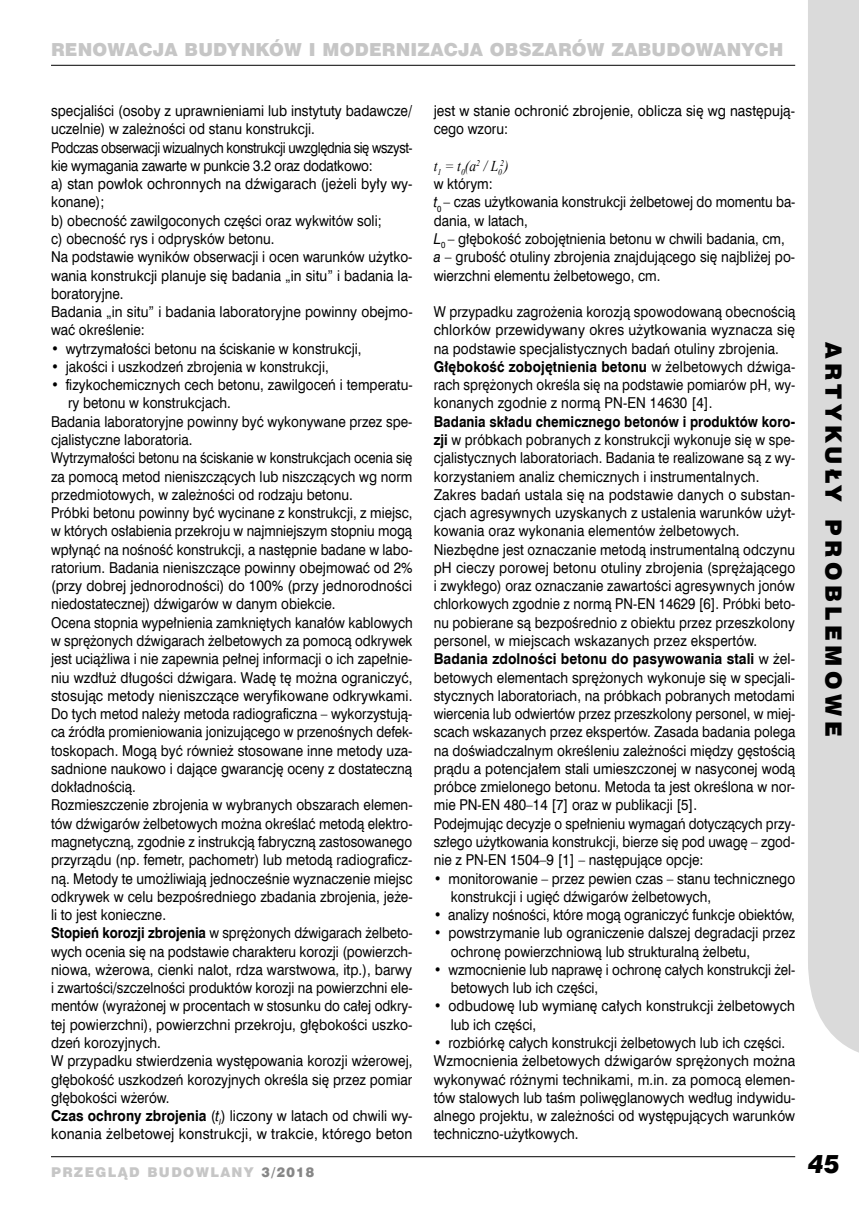
<style>
.page{position:relative;width:859px;height:1212px;background:#fff}
.page>*{position:absolute;margin:0;border:0;box-sizing:border-box;transform-origin:0 0}
.t1{font:italic 25.5px "Swis 721 Blk EU";color:#000;scale:.95 1}
.t2{font:22.5px "Swis 721 Blk EU";letter-spacing:.2em;color:#000}
.t3{font:18px "Swis 721 Blk EU";letter-spacing:.01em;color:#c6c6c6}
.t4{font:15px/18.3px "Swis 721 EU Normal";color:#000;scale:.9 1}
.t5{font:15px/18.3px "Swis 721 EU Normal";color:#000;scale:.91 1}
.t6{font:15px/18.3px "Swis 721 EU Normal";color:#000;text-align:justify;scale:.89 1}
.t7{font:15px/18.3px "Swis 721 EU Normal";color:#000;scale:.92 1}
.t8{font:15px/18.3px "Swis 721 EU Normal";color:#000;scale:.88 1}
.t9{font:15px "Swis 721 EU Normal";color:#000;scale:.94 1}
.t10{font:15px "Swis 721 EU Bold";letter-spacing:.005em;color:#000;scale:.91 1}
.t11{font:15px "Swis 721 EU Bold";letter-spacing:.005em;color:#000;scale:.89 1}
.t12{font:15px "Swis 721 EU Bold";letter-spacing:.005em;color:#000;scale:.92 1}
.t13{font:italic 15px "Times New Roman";color:#000;scale:.9 1}
.t14{font:13.5px "Swis 721 Blk EU";letter-spacing:.1em;color:#c6c6c6}
.t15{font:italic 8.7px "Times New Roman";color:#000;scale:.9 1}
.s1{font-family:"Swis 721 EU Bold"}
.s2{font-family:"Swis 721 EU Italic"}
.s3{color:#878787}
.s4{font-size:15px}
.s5{font-family:"Swis 721 EU Normal"}
</style>
<div class="page">
<hr style="left:51px;top:1156px;width:744px;height:1px;background:#000">
<hr style="left:51px;top:65px;width:744px;height:1px;background:#000">
<div style="left:808px;top:0;width:51px;height:1053px;background:#dadada"></div>
<p class="t3" style="left:51px;top:38px;width:30px">RENOWA</p>
<p class="t3" style="left:138px;top:38px;width:216px">CJA BUDYNKÓW I MODE</p>
<p class="t3" style="left:382px;top:38px;width:208px">RNIZACJA OBSZARÓW</p>
<p class="t3" style="left:611px;top:38px;width:16px">ZABUDOWANY</p>
<p class="t3" style="left:755px;top:38px;width:30px">CH</p>
<p class="t5" style="left:51px;top:102px;width:399px">specjaliści (osoby z uprawnieniami lub instytuty badawcze/ uczelnie) w zależności od stanu konstrukcji.<br>Podczas obserwacji wizualnych konstrukcji uwzględnia się wszyst&shy;kie wymagania zawarte w punkcie 3.2 oraz dodatkowo:<br>a) stan powłok ochronnych na dźwigarach (jeżeli były wy&shy;konane);<br>b) obecność zawilgoconych części oraz wykwitów soli;<br>c) obecność rys i odprysków betonu.<br>Na podstawie wyników obserwacji i ocen warunków użytko&shy;wania konstrukcji planuje się badania „in situ” i badania la&shy;boratoryjne.<br>Badania „in situ” i badania laboratoryjne powinny obejmo&shy;wać określenie:</p>
<p class="t4" style="left:51px;top:340px;width:346px">• wytrzymałości betonu na ściskanie w konstrukcji,</p>
<p class="t4" style="left:51px;top:358px;width:310px">• jakości i uszkodzeń zbrojenia w konstrukcji,</p>
<p class="t4" style="left:51px;top:376px;width:403px">• fizykochemicznych cech betonu, zawilgoceń i temperatu-</p>
<p class="t4" style="left:68px;top:394px;width:182px">ry betonu w konstrukcjach.</p>
<p class="t4" style="left:51px;top:413px;width:403px">Badania laboratoryjne powinny być wykonywane przez spe-</p>
<p class="t4" style="left:51px;top:431px;width:159px">cjalistyczne laboratoria.</p>
<p class="t8" style="left:51px;top:449px;width:412px">Wytrzymałości betonu na ściskanie w konstrukcjach ocenia się</p>
<p class="t4" style="left:51px;top:467px;width:403px">za pomocą metod nieniszczących lub niszczących wg norm</p>
<p class="t4" style="left:51px;top:486px;width:337px">przedmiotowych, w zależności od rodzaju betonu.</p>
<p class="t4" style="left:51px;top:504px;width:403px">Próbki betonu powinny być wycinane z konstrukcji, z miejsc,</p>
<p class="t6" style="left:51px;top:522px;width:407px">w których osłabienia przekroju w najmniejszym stopniu mogą</p>
<p class="t6" style="left:51px;top:541px;width:408px">wpłynąć na nośność konstrukcji, a następnie badane w labo-</p>
<p class="t4" style="left:51px;top:559px;width:403px">ratorium. Badania nieniszczące powinny obejmować od 2%</p>
<p class="t7" style="left:51px;top:577px;width:394px">(przy dobrej jednorodności) do 100% (przy jednorodności</p>
<p class="t4" style="left:51px;top:595px;width:318px">niedostatecznej) dźwigarów w danym obiekcie.</p>
<p class="t4" style="left:51px;top:614px;width:403px">Ocena stopnia wypełnienia zamkniętych kanałów kablowych</p>
<p class="t6" style="left:51px;top:632px;width:408px">w sprężonych dźwigarach żelbetowych za pomocą odkrywek</p>
<p class="t4" style="left:51px;top:650px;width:403px">jest uciążliwa i nie zapewnia pełnej informacji o ich zapełnie-</p>
<p class="t5" style="left:51px;top:668px;width:399px">niu wzdłuż długości dźwigara. Wadę tę można ograniczyć,</p>
<p class="t7" style="left:51px;top:687px;width:394px">stosując metody nieniszczące weryfikowane odkrywkami.</p>
<p class="t6" style="left:51px;top:705px;width:407px">Do tych metod należy metoda radiograficzna – wykorzystują-</p>
<p class="t6" style="left:51px;top:723px;width:408px">ca źródła promieniowania jonizującego w przenośnych defek-</p>
<p class="t4" style="left:51px;top:742px;width:403px">toskopach. Mogą być również stosowane inne metody uza-</p>
<p class="t4" style="left:51px;top:760px;width:403px">sadnione naukowo i dające gwarancję oceny z dostateczną</p>
<p class="t4" style="left:51px;top:778px;width:96px">dokładnością.</p>
<p class="t4" style="left:51px;top:796px;width:403px">Rozmieszczenie zbrojenia w wybranych obszarach elemen-</p>
<p class="t6" style="left:51px;top:815px;width:408px">tów dźwigarów żelbetowych można określać metodą elektro-</p>
<p class="t6" style="left:51px;top:833px;width:407px">magnetyczną, zgodnie z instrukcją fabryczną zastosowanego</p>
<p class="t5" style="left:51px;top:851px;width:399px">przyrządu (np. femetr, pachometr) lub metodą radiograficz-</p>
<p class="t4" style="left:51px;top:869px;width:403px">ną. Metody te umożliwiają jednocześnie wyznaczenie miejsc</p>
<p class="t5" style="left:51px;top:888px;width:399px">odkrywek w celu bezpośredniego zbadania zbrojenia, jeże-</p>
<p class="t4" style="left:51px;top:906px;width:129px">li to jest konieczne.</p>
<p class="t6" style="left:51px;top:924px;width:408px"><span class="s1">Stopień korozji zbrojenia</span> w sprężonych dźwigarach żelbeto-</p>
<p class="t6" style="left:51px;top:942px;width:407px">wych ocenia się na podstawie charakteru korozji (powierzch-</p>
<p class="t5" style="left:51px;top:961px;width:398px">niowa, wżerowa, cienki nalot, rdza warstwowa, itp.), barwy</p>
<p class="t6" style="left:51px;top:979px;width:408px">i zwartości/szczelności produktów korozji na powierzchni ele-</p>
<p class="t6" style="left:51px;top:997px;width:408px">mentów (wyrażonej w procentach w stosunku do całej odkry-</p>
<p class="t5" style="left:51px;top:1016px;width:399px">tej powierzchni), powierzchni przekroju, głębokości uszko-</p>
<p class="t4" style="left:51px;top:1034px;width:124px">dzeń korozyjnych.</p>
<p class="t5" style="left:51px;top:1052px;width:399px">W przypadku stwierdzenia występowania korozji wżerowej,</p>
<p class="t4" style="left:51px;top:1070px;width:403px">głębokość uszkodzeń korozyjnych określa się przez pomiar</p>
<p class="t4" style="left:51px;top:1089px;width:133px">głębokości wżerów.</p>
<p class="t7" style="left:51px;top:1107px;width:394px"><span class="s1">Czas ochrony zbrojenia</span> (<span class="s2">t</span><sub>l</sub>) liczony w latach od chwili wy-</p>
<p class="t9" style="left:51px;top:1125px;width:386px">konania żelbetowej konstrukcji, w trakcie, którego beton</p>
<p class="t14" style="left:51px;top:1163px;width:265px">PRZEGLĄD BUDOWLANY <span class="s3">3/2018</span></p>
<p class="t7" style="left:434px;top:102px;width:394px">jest w stanie ochronić zbrojenie, oblicza się wg następują&shy;cego wzoru:</p>
<p class="t13" style="left:434px;top:156px;width:77px">t<sub>1</sub> = t<sub>0</sub>(a<sup>2</sup> / L<sub>0</sub></p>
<p class="t15" style="left:500px;top:157px;width:11px">2<span class="s4">)</span></p>
<p class="t4" style="left:434px;top:175px;width:403px">w którym:<br><span class="s2">t</span><sub>0</sub> – czas użytkowania konstrukcji żelbetowej do momentu ba&shy;dania, w latach,<br><span class="s2">L</span><sub>0</sub> – głębokość zobojętnienia betonu w chwili badania, cm, <span class="s2">a</span> – grubość otuliny zbrojenia znajdującego się najbliżej po&shy;wierzchni elementu żelbetowego, cm.</p>
<p class="t6" style="left:434px;top:303px;width:408px">W przypadku zagrożenia korozją spowodowaną obecnością chlorków przewidywany okres użytkowania wyznacza się na podstawie specjalistycznych badań otuliny zbrojenia.</p>
<p class="t10" style="left:434px;top:357px;width:399px">Głębokość zobojętnienia betonu <span class="s5">w żelbetowych dźwiga-</span></p>
<p class="t8" style="left:434px;top:376px;width:412px">rach sprężonych określa się na podstawie pomiarów pH, wy&shy;konanych zgodnie z normą PN-EN 14630 [4].</p>
<p class="t11" style="left:434px;top:412px;width:408px">Badania składu chemicznego betonów i produktów koro-</p>
<p class="t6" style="left:434px;top:431px;width:408px;text-align:left"><span class="s1">zji</span> w próbkach pobranych z konstrukcji wykonuje się w spe&shy;cjalistycznych laboratoriach. Badania te realizowane są z wy&shy;korzystaniem analiz chemicznych i instrumentalnych.<br>Zakres badań ustala się na podstawie danych o substan&shy;cjach agresywnych uzyskanych z ustalenia warunków użyt&shy;kowania oraz wykonania elementów żelbetowych.<br>Niezbędne jest oznaczanie metodą instrumentalną odczynu pH cieczy porowej betonu otuliny zbrojenia (sprężającego i zwykłego) oraz oznaczanie zawartości agresywnych jonów chlorkowych zgodnie z normą PN-EN 14629 [6]. Próbki beto&shy;nu pobierane są bezpośrednio z obiektu przez przeszkolony personel, w miejscach wskazanych przez ekspertów.</p>
<p class="t12" style="left:434px;top:649px;width:394px">Badania zdolności betonu do pasywowania stali <span class="s5">w żel-</span></p>
<p class="t5" style="left:434px;top:668px;width:399px">betowych elementach sprężonych wykonuje się w specjali&shy;stycznych laboratoriach, na próbkach pobranych metodami wiercenia lub odwiertów przez przeszkolony personel, w miej&shy;scach wskazanych przez ekspertów. Zasada badania polega na doświadczalnym określeniu zależności między gęstością prądu a potencjałem stali umieszczonej w nasyconej wodą próbce zmielonego betonu. Metoda ta jest określona w nor&shy;mie PN-EN 480–14 [7] oraz w publikacji [5].<br>Podejmując decyzje o spełnieniu wymagań dotyczących przy&shy;szłego użytkowania konstrukcji, bierze się pod uwagę – zgod&shy;nie z PN-EN 1504–9 [1] – następujące opcje:</p>
<p class="t4" style="left:451px;top:869px;width:384px;text-indent:-17px">• monitorowanie – przez pewien czas – stanu technicznego konstrukcji i ugięć dźwigarów żelbetowych,</p>
<p class="t4" style="left:434px;top:906px;width:403px">• analizy nośności, które mogą ograniczyć funkcje obiektów,</p>
<p class="t4" style="left:451px;top:924px;width:384px;text-indent:-17px">• powstrzymanie lub ograniczenie dalszej degradacji przez ochronę powierzchniową lub strukturalną żelbetu,</p>
<p class="t4" style="left:451px;top:961px;width:384px;text-indent:-17px">• wzmocnienie lub naprawę i ochronę całych konstrukcji żel&shy;betowych lub ich części,</p>
<p class="t4" style="left:451px;top:997px;width:384px;text-indent:-17px">• odbudowę lub wymianę całych konstrukcji żelbetowych lub ich części,</p>
<p class="t4" style="left:434px;top:1034px;width:403px">• rozbiórkę całych konstrukcji żelbetowych lub ich części.<br>Wzmocnienia żelbetowych dźwigarów sprężonych można wykonywać różnymi technikami, m.in. za pomocą elemen&shy;tów stalowych lub taśm poliwęglanowych według indywidu&shy;alnego projektu, w zależności od występujących warunków techniczno-użytkowych.</p>
<h2 class="t2" style="left:848px;top:342px;width:395px;rotate:90deg">ARTYKUŁY PROBLEMOWE</h2>
<h1 class="t1" style="left:808px;top:1147px;width:35px">45</h1>
</div>
